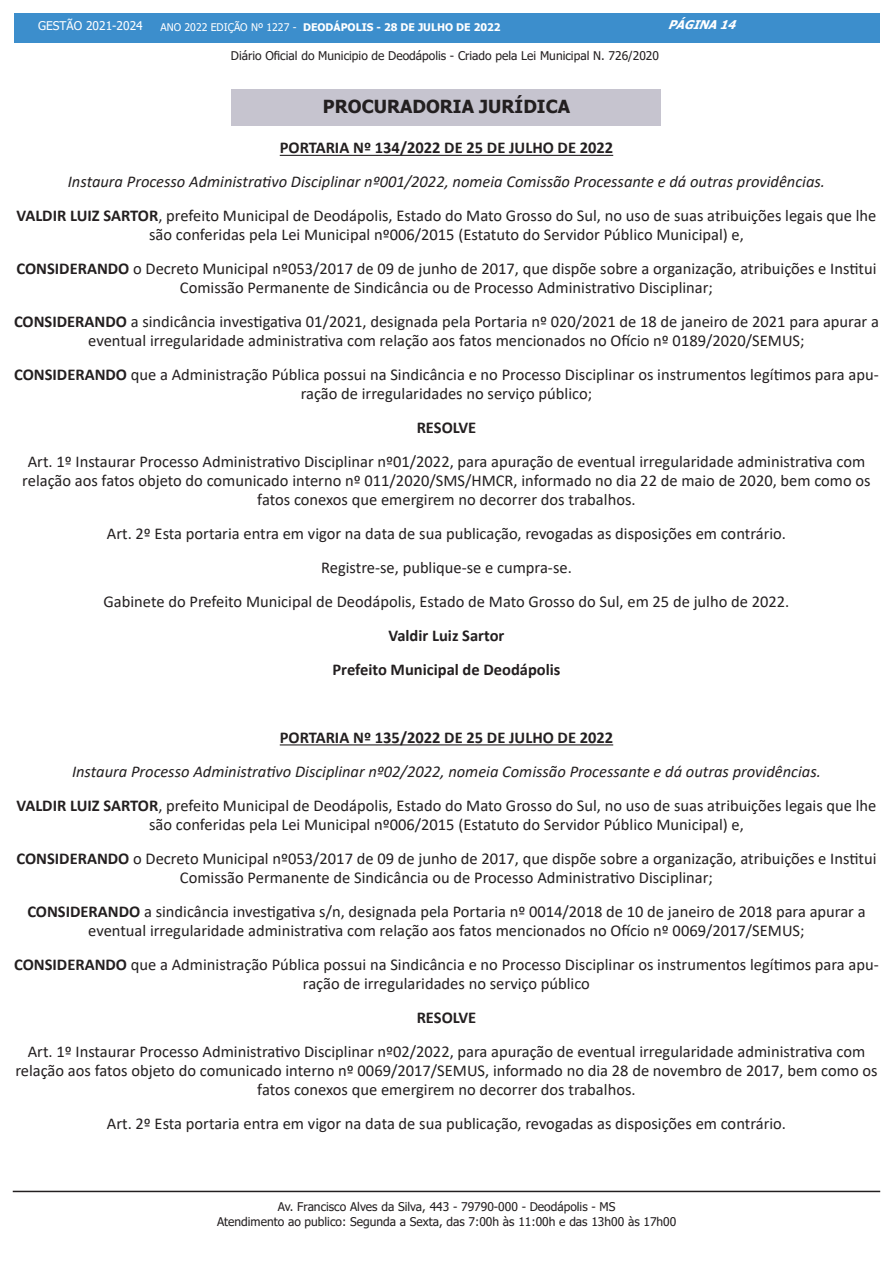
<style>
.page{position:relative;width:893px;height:1263px;background:#fff}
.page>*{position:absolute;margin:0;border:0;box-sizing:border-box;transform-origin:0 0}
.t1{font:700 18px "Tahoma";color:#231f20}
.t2{font:16.5px/18.9px "Calibri";color:#231f20;text-align:center}
.t3{font:italic 16.5px "Calibri";color:#231f20}
.t4{font:700 16.5px "Calibri";color:#231f20}
.t5{font:12px/14.4px "Tahoma";color:#231f20;text-align:center}
.t6{font:12px "Tahoma";color:#fff}
.t7{font:italic 700 12px "Tahoma";color:#fff}
.t8{font:700 10.5px "Tahoma";color:#fff}
.s1{font-weight:400}
.s2{font-weight:700}
</style>
<div class="page">
<div style="left:14px;top:14px;width:865px;height:29px;background:#3c8ecc"></div>
<hr style="left:13px;top:1191px;width:867px;height:1px;background:#231f20">
<hr style="left:280px;top:155px;width:333px;height:1px;background:#231f20">
<hr style="left:280px;top:744px;width:333px;height:1px;background:#231f20">
<div style="left:232px;top:90px;width:429px;height:36px;background:#c6c4cf"></div>
<p class="t6" style="left:38px;top:18px;width:106px">GESTÃO 2021-2024</p>
<p class="t8" style="left:161px;top:20px;width:341px"><span class="s1">ANO 2022 EDIÇÃO Nº 1227 -</span> DEODÁPOLIS - 28 DE JULHO DE 2022</p>
<p class="t7" style="left:668px;top:16px;width:75px">PÁGINA14</p>
<p class="t5" style="left:231px;top:49px;width:430px">Diário Oficial do Municipio de Deodápolis - Criado pela Lei Municipal N. 726/2020</p>
<p class="t1" style="left:323px;top:94px;width:249px">PROCURADORIA JURÍDICA</p>
<p class="t4" style="left:280px;top:136px;width:335px">PORTARIA Nº 134/2022 DE 25 DE JULHO DE 2022</p>
<p class="t3" style="left:68px;top:171px;width:759px">Instaura Processo Administrativo Disciplinar nº001/2022, nomeia Comissão Processante e dá outras providências.</p>
<p class="t2" style="left:16px;top:206px;width:861px"><span class="s2">VALDIR LUIZ SARTOR</span>, prefeito Municipal de Deodápolis, Estado do Mato Grosso do Sul, no uso de suas atribuições legais que lhe são conferidas pela Lei Municipal nº006/2015 (Estatuto do Servidor Público Municipal) e,</p>
<p class="t2" style="left:16px;top:259px;width:861px"><span class="s2">CONSIDERANDO</span> o Decreto Municipal nº053/2017 de 09 de junho de 2017, que dispõe sobre a organização, atribuições e Institui<br>Comissão Permanente de Sindicância ou de Processo Administrativo Disciplinar;</p>
<p class="t2" style="left:14px;top:312px;width:866px"><span class="s2">CONSIDERANDO</span> a sindicância investigativa 01/2021, designada pela Portaria nº 020/2021 de 18 de janeiro de 2021 para apurar a eventual irregularidade administrativa com relação aos fatos mencionados no Ofício nº 0189/2020/SEMUS;</p>
<p class="t2" style="left:14px;top:365px;width:866px"><span class="s2">CONSIDERANDO</span> que a Administração Pública possui na Sindicância e no Processo Disciplinar os instrumentos legítimos para apu&shy;ração de irregularidades no serviço público;</p>
<p class="t4" style="left:417px;top:416px;width:61px">RESOLVE</p>
<p class="t2" style="left:22px;top:452px;width:850px">Art. 1º Instaurar Processo Administrativo Disciplinar nº01/2022, para apuração de eventual irregularidade administrativa com relação aos fatos objeto do comunicado interno nº 011/2020/SMS/HMCR, informado no dia 22 de maio de 2020, bem como os fatos conexos que emergirem no decorrer dos trabalhos.</p>
<p class="t2" style="left:107px;top:524px;width:681px">Art. 2º Esta portaria entra em vigor na data de sua publicação, revogadas as disposições em contrário.</p>
<p class="t2" style="left:321px;top:558px;width:252px">Registre-se, publique-se e cumpra-se.</p>
<p class="t2" style="left:104px;top:592px;width:687px">Gabinete do Prefeito Municipal de Deodápolis, Estado de Mato Grosso do Sul, em 25 de julho de 2022.</p>
<p class="t4" style="left:389px;top:624px;width:117px">Valdir Luiz Sartor</p>
<p class="t4" style="left:333px;top:658px;width:229px">Prefeito Municipal de Deodápolis</p>
<p class="t4" style="left:280px;top:726px;width:335px">PORTARIA Nº 135/2022 DE 25 DE JULHO DE 2022</p>
<p class="t3" style="left:72px;top:760px;width:750px">Instaura Processo Administrativo Disciplinar nº02/2022, nomeia Comissão Processante e dá outras providências.</p>
<p class="t2" style="left:16px;top:796px;width:861px"><span class="s2">VALDIR LUIZ SARTOR</span>, prefeito Municipal de Deodápolis, Estado do Mato Grosso do Sul, no uso de suas atribuições legais que lhe são conferidas pela Lei Municipal nº006/2015 (Estatuto do Servidor Público Municipal) e,</p>
<p class="t2" style="left:16px;top:849px;width:861px"><span class="s2">CONSIDERANDO</span> o Decreto Municipal nº053/2017 de 09 de junho de 2017, que dispõe sobre a organização, atribuições e Institui<br>Comissão Permanente de Sindicância ou de Processo Administrativo Disciplinar;</p>
<p class="t2" style="left:27px;top:901px;width:840px"><span class="s2">CONSIDERANDO</span> a sindicância investigativa s/n, designada pela Portaria nº 0014/2018 de 10 de janeiro de 2018 para apurar a eventual irregularidade administrativa com relação aos fatos mencionados no Ofício nº 0069/2017/SEMUS;</p>
<p class="t2" style="left:14px;top:954px;width:866px"><span class="s2">CONSIDERANDO</span> que a Administração Pública possui na Sindicância e no Processo Disciplinar os instrumentos legítimos para apu&shy;ração de irregularidades no serviço público</p>
<p class="t4" style="left:417px;top:1006px;width:61px">RESOLVE</p>
<p class="t2" style="left:15px;top:1041px;width:864px">Art. 1º Instaurar Processo Administrativo Disciplinar nº02/2022, para apuração de eventual irregularidade administrativa com relação aos fatos objeto do comunicado interno nº 0069/2017/SEMUS, informado no dia 28 de novembro de 2017, bem como os fatos conexos que emergirem no decorrer dos trabalhos.</p>
<p class="t2" style="left:107px;top:1113px;width:681px">Art. 2º Esta portaria entra em vigor na data de sua publicação, revogadas as disposições em contrário.</p>
<p class="t5" style="left:217px;top:1200px;width:461px">Av. Francisco Alves da Silva, 443 - 79790-000 - Deodápolis - MS<br>Atendimento ao publico: Segunda a Sexta, das 7:00h às 11:00h e das 13h00 às 17h00</p>
</div>
